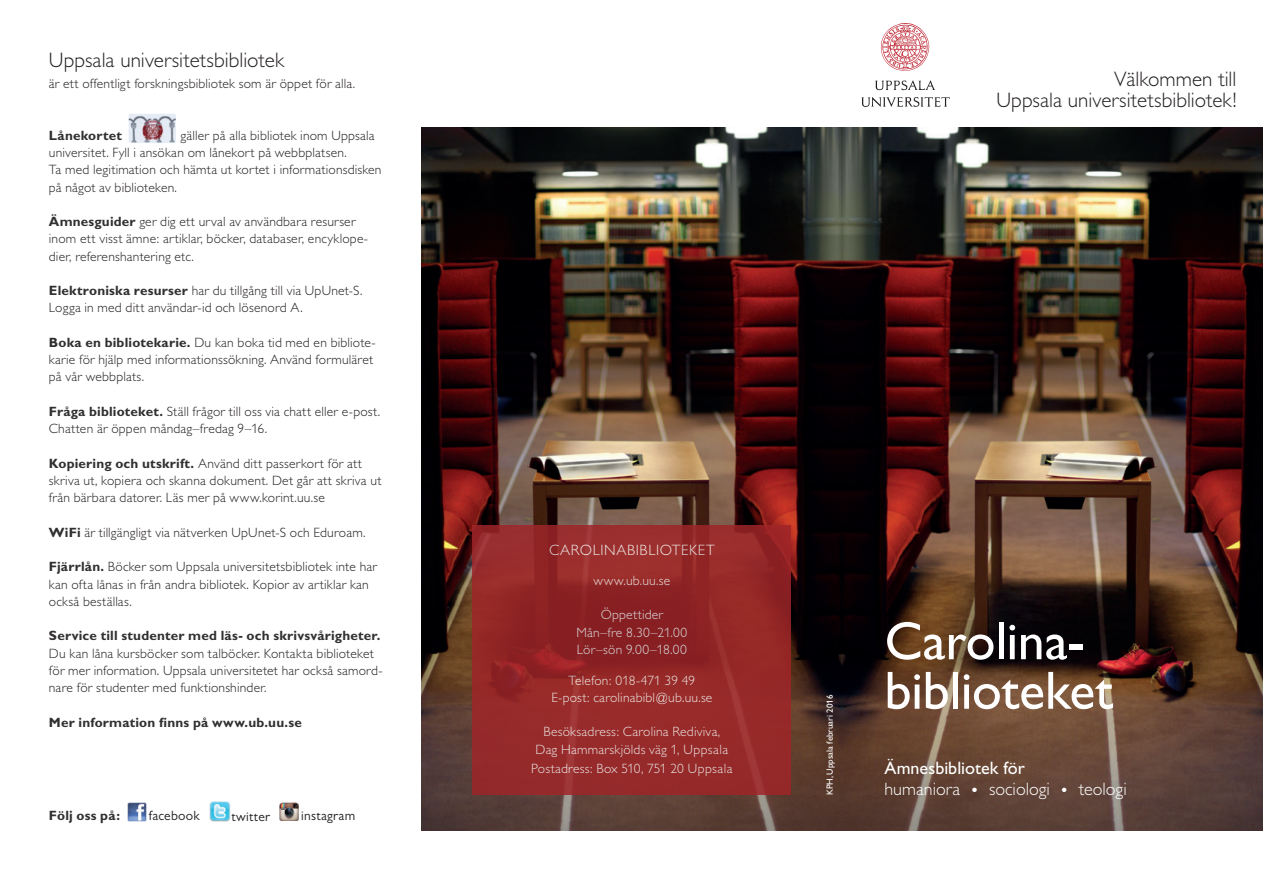
<style>
.page{position:relative;width:1263px;height:893px;background:#fff}
.page>*{position:absolute;margin:0;border:0;box-sizing:border-box;transform-origin:0 0}
.t1{font:54px "Gill Alt One";letter-spacing:-.005em;color:#fff}
.t2{font:300 21px "Gill Alt One";color:#231f20}
.t3{font:300 18px "Gill Alt One";color:#fff}
.t4{font:18px "Gill Alt One";color:#fff}
.t5{font:300 15px "Gill Alt One";letter-spacing:.045em;color:#fff}
.t6{font:300 13.5px/17.2px "Gill Alt One";letter-spacing:.015em;color:#231f20}
.t7{font:300 13.5px/17.2px "Gill Alt One";letter-spacing:.015em;color:#fff;text-align:center}
.t8{font:700 13.5px "Gill Alt One";letter-spacing:.015em;color:#312f30}
.t9{font:13.5px "Gill Alt One";letter-spacing:.02em;color:#231f20}
.t10{font:9px "Gill Alt One";color:#fff}
.s1{font-weight:700;color:#312f30}
</style>
<div class="page">
<img style="left:421px;top:128px;width:842px;height:702px">
<div style="left:472px;top:526px;width:319px;height:269px;background:linear-gradient(to bottom,#922727,#962a2a)"></div>
<img style="left:129px;top:114px;width:47px;height:29px">
<img style="left:127px;top:802px;width:20px;height:20px">
<img style="left:209px;top:802px;width:21px;height:20px">
<img style="left:279px;top:801px;width:20px;height:20px">
<svg style="left:875px;top:80px;width:60px;height:10px"></svg>
<svg style="left:861px;top:97px;width:89px;height:10px"></svg>
<svg style="left:881px;top:23px;width:48px;height:48px"></svg>
<p class="t2" style="left:49px;top:48px;width:237px">Uppsala universitetsbibliotek</p>
<p class="t6" style="left:49px;top:75px;width:308px">är ett offentligt forskningsbibliotek som är öppet för alla.</p>
<p class="t8" style="left:49px;top:127px;width:74px">Lånekortet</p>
<p class="t6" style="left:181px;top:127px;width:196px">gäller på alla bibliotek inom Uppsala</p>
<p class="t6" style="left:49px;top:144px;width:299px">universitet. Fyll i ansökan om lånekort på webbplatsen.</p>
<p class="t6" style="left:49px;top:161px;width:334px">Ta med legitimation och hämta ut kortet i informationsdisken</p>
<p class="t6" style="left:49px;top:179px;width:130px">på något av biblioteken.</p>
<p class="t6" style="left:49px;top:213px;width:308px"><span class="s1">Ämnesguider</span> ger dig ett urval av användbara resurser</p>
<p class="t6" style="left:49px;top:230px;width:321px">inom ett visst ämne: artiklar, böcker, databaser, encyklope&shy;dier, referenshantering etc.</p>
<p class="t6" style="left:49px;top:282px;width:315px"><span class="s1">Elektroniska resurser</span> har du tillgång till via UpUnet-S.<br>Logga in med ditt användar-id och lösenord A.</p>
<p class="t6" style="left:49px;top:334px;width:328px"><span class="s1">Boka en bibliotekarie.</span> Du kan boka tid med en bibliote&shy;karie för hjälp med informationssökning. Använd formuläret</p>
<p class="t6" style="left:49px;top:368px;width:97px">på vår webbplats.</p>
<p class="t6" style="left:49px;top:403px;width:333px"><span class="s1">Fråga biblioteket.</span> Ställ frågor till oss via chatt eller e-post.<br>Chatten är öppen måndag–fredag 9–16.</p>
<p class="t6" style="left:49px;top:455px;width:334px"><span class="s1">Kopiering och utskrift.</span> Använd ditt passerkort för att skriva ut, kopiera och skanna dokument. Det går att skriva ut från bärbara datorer. Läs mer på www.korint.uu.se</p>
<p class="t6" style="left:49px;top:524px;width:318px"><span class="s1">WiFi</span> är tillgängligt via nätverken UpUnet-S och Eduroam.</p>
<p class="t6" style="left:49px;top:558px;width:330px"><span class="s1">Fjärrlån.</span> Böcker som Uppsala universitetsbibliotek inte har</p>
<p class="t6" style="left:49px;top:575px;width:321px">kan ofta lånas in från andra bibliotek. Kopior av artiklar kan också beställas.</p>
<p class="t6" style="left:49px;top:627px;width:335px"><span class="s1">Service till studenter med läs- och skrivsvårigheter.<br></span>Du kan låna kursböcker som talböcker. Kontakta biblioteket för mer information. Uppsala universitetet har också samord&shy;nare för studenter med funktionshinder.</p>
<p class="t8" style="left:49px;top:714px;width:254px">Mer information finns på www.ub.uu.se</p>
<p class="t8" style="left:49px;top:808px;width:73px">Följ oss på:</p>
<p class="t9" style="left:149px;top:808px;width:52px">facebook</p>
<p class="t9" style="left:232px;top:808px;width:40px">twitter</p>
<p class="t9" style="left:301px;top:808px;width:55px">instagram</p>
<p class="t2" style="left:1114px;top:67px;width:124px">Välkommen till</p>
<p class="t2" style="left:996px;top:88px;width:241px">Uppsala universitetsbibliotek!</p>
<p class="t5" style="left:549px;top:542px;width:167px">CAROLINABIBLIOTEKET</p>
<p class="t7" style="left:594px;top:572px;width:78px">www.ub.uu.se</p>
<p class="t7" style="left:576px;top:606px;width:112px">Öppettider<br>Mån–fre 8.30–21.00<br>Lör–sön 9.00–18.00</p>
<p class="t7" style="left:551px;top:671px;width:163px">Telefon: 018-471 39 49<br>E-post: carolinabibl@ub.uu.se</p>
<p class="t7" style="left:536px;top:723px;width:194px">Besöksadress: Carolina Rediviva,<br>Dag Hammarskjölds väg 1, Uppsala</p>
<p class="t7" style="left:531px;top:760px;width:203px">Postadress: Box 510, 751 20 Uppsala</p>
<p class="t10" style="left:825px;top:795px;width:102px;rotate:-90deg">KPH, Uppsala februari 2016</p>
<p class="t1" style="left:884px;top:610px;width:202px">Carolina-</p>
<p class="t1" style="left:884px;top:659px;width:230px">biblioteket</p>
<p class="t4" style="left:884px;top:757px;width:142px">Ämnesbibliotek för</p>
<p class="t3" style="left:884px;top:779px;width:244px">humaniora • sociologi • teologi</p>
</div>
